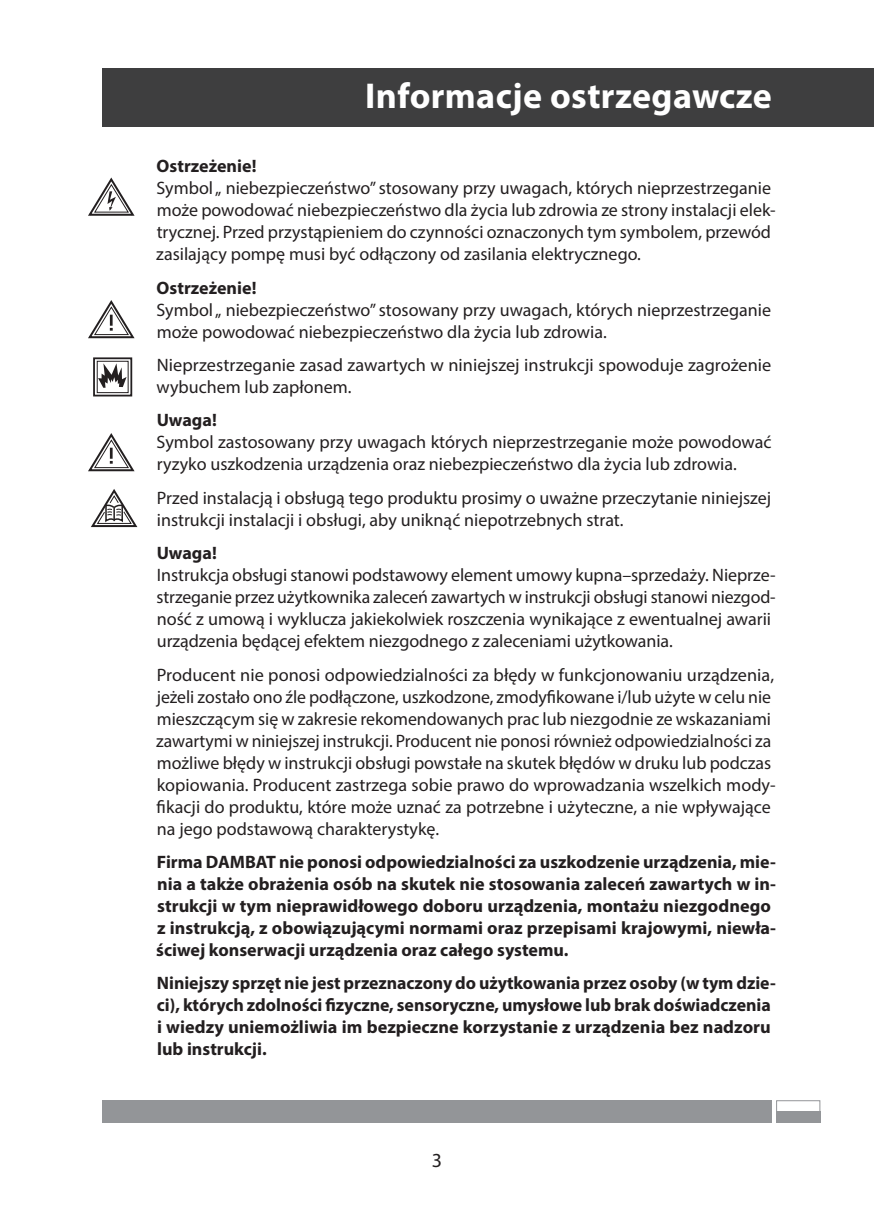
<style>
.page{position:relative;width:874px;height:1225px;background:#fff}
.page>*{position:absolute;margin:0;border:0;box-sizing:border-box;transform-origin:0 0}
.Srodtyt_2_Prawy{font:700 36px "Myriad Pro";letter-spacing:.01em;color:#fff}
.t1{font:20px "Myriad Pro";color:#231f20}
.Tekst{font:18px/22px "Myriad Pro";color:#231f20}
.Tekst-2{font:700 18px/22px "Myriad Pro";color:#231f20}
.Srodtyt_3{font:700 18px "Myriad Pro";color:#231f20}
</style>
<div class="page">
<div style="left:102px;top:1100px;width:669px;height:23px;background:#939598"></div>
<div style="left:775px;top:1100px;width:45px;height:23px;border:1px solid #939598"></div>
<div style="left:775px;top:1111px;width:44px;height:12px;background:#939598"></div>
<div style="left:102px;top:68px;width:771px;height:59px;background:#3e3e3f"></div>
<svg style="left:88px;top:177px;width:47px;height:39px"></svg>
<svg style="left:88px;top:300px;width:47px;height:39px"></svg>
<svg style="left:96px;top:360px;width:33px;height:33px"></svg>
<div style="left:93px;top:357px;width:39px;height:39px;border:2px solid #231f20"></div>
<div style="left:97px;top:361px;width:31px;height:31px;background:#fff"></div>
<div style="left:97px;top:361px;width:31px;height:32px;border:1px solid #231f20"></div>
<svg style="left:98px;top:363px;width:28px;height:25px"></svg>
<svg style="left:88px;top:433px;width:47px;height:39px"></svg>
<svg style="left:91px;top:489px;width:47px;height:39px"></svg>
<p class="Srodtyt_2_Prawy" style="left:365px;top:73px;width:408px">Informacje ostrzegawcze</p>
<p class="Srodtyt_3" style="left:156px;top:154px;width:101px">Ostrzeżenie!</p>
<p class="Tekst" style="left:156px;top:177px;width:620px">Symbol „ niebezpieczeństwo” stosowany przy uwagach, których nieprzestrzeganie może powodować niebezpieczeństwo dla życia lub zdrowia ze strony instalacji elek&shy;trycznej. Przed przystąpieniem do czynności oznaczonych tym symbolem, przewód zasilający pompę musi być odłączony od zasilania elektrycznego.</p>
<p class="Srodtyt_3" style="left:156px;top:276px;width:101px">Ostrzeżenie!</p>
<p class="Tekst" style="left:156px;top:298px;width:616px">Symbol „ niebezpieczeństwo” stosowany przy uwagach, których nieprzestrzeganie może powodować niebezpieczeństwo dla życia lub zdrowia.</p>
<p class="Tekst" style="left:156px;top:354px;width:616px">Nieprzestrzeganie zasad zawartych w niniejszej instrukcji spowoduje zagrożenie wybuchem lub zapłonem.</p>
<p class="Srodtyt_3" style="left:157px;top:408px;width:62px">Uwaga!</p>
<p class="Tekst" style="left:156px;top:431px;width:616px">Symbol zastosowany przy uwagach których nieprzestrzeganie może powodować ryzyko uszkodzenia urządzenia oraz niebezpieczeństwo dla życia lub zdrowia.</p>
<p class="Tekst" style="left:157px;top:486px;width:615px">Przed instalacją i obsługą tego produktu prosimy o uważne przeczytanie niniejszej instrukcji instalacji i obsługi, aby uniknąć niepotrzebnych strat.</p>
<p class="Srodtyt_3" style="left:157px;top:541px;width:62px">Uwaga!</p>
<p class="Tekst" style="left:156px;top:564px;width:620px">Instrukcja obsługi stanowi podstawowy element umowy kupna–sprzedaży. Nieprze&shy;strzeganie przez użytkownika zaleceń zawartych w instrukcji obsługi stanowi niezgod&shy;ność z umową i wyklucza jakiekolwiek roszczenia wynikające z ewentualnej awarii urządzenia będącej efektem niezgodnego z zaleceniami użytkowania.</p>
<p class="Tekst" style="left:156px;top:663px;width:620px">Producent nie ponosi odpowiedzialności za błędy w funkcjonowaniu urządzenia, jeżeli zostało ono źle podłączone, uszkodzone, zmodyfikowane i/lub użyte w celu nie mieszczącym się w zakresie rekomendowanych prac lub niezgodnie ze wskazaniami zawartymi w niniejszej instrukcji. Producent nie ponosi również odpowiedzialności za możliwe błędy w instrukcji obsługi powstałe na skutek błędów w druku lub podczas kopiowania. Producent zastrzega sobie prawo do wprowadzania wszelkich mody&shy;fikacji do produktu, które może uznać za potrzebne i użyteczne, a nie wpływające na jego podstawową charakterystykę.</p>
<p class="Tekst-2" style="left:156px;top:850px;width:621px">Firma DAMBAT nie ponosi odpowiedzialności za uszkodzenie urządzenia, mie&shy;nia a także obrażenia osób na skutek nie stosowania zaleceń zawartych w in&shy;strukcji w tym nieprawidłowego doboru urządzenia, montażu niezgodnego z instrukcją, z obowiązującymi normami oraz przepisami krajowymi, niewła&shy;ściwej konserwacji urządzenia oraz całego systemu.</p>
<p class="Tekst-2" style="left:157px;top:971px;width:620px">Niniejszy sprzęt nie jest przeznaczony do użytkowania przez osoby (w tym dzie&shy;ci), których zdolności fizyczne, sensoryczne, umysłowe lub brak doświadczenia i wiedzy uniemożliwia im bezpieczne korzystanie z urządzenia bez nadzoru lub instrukcji.</p>
<p class="t1" style="left:431px;top:1147px;width:12px">3</p>
</div>
